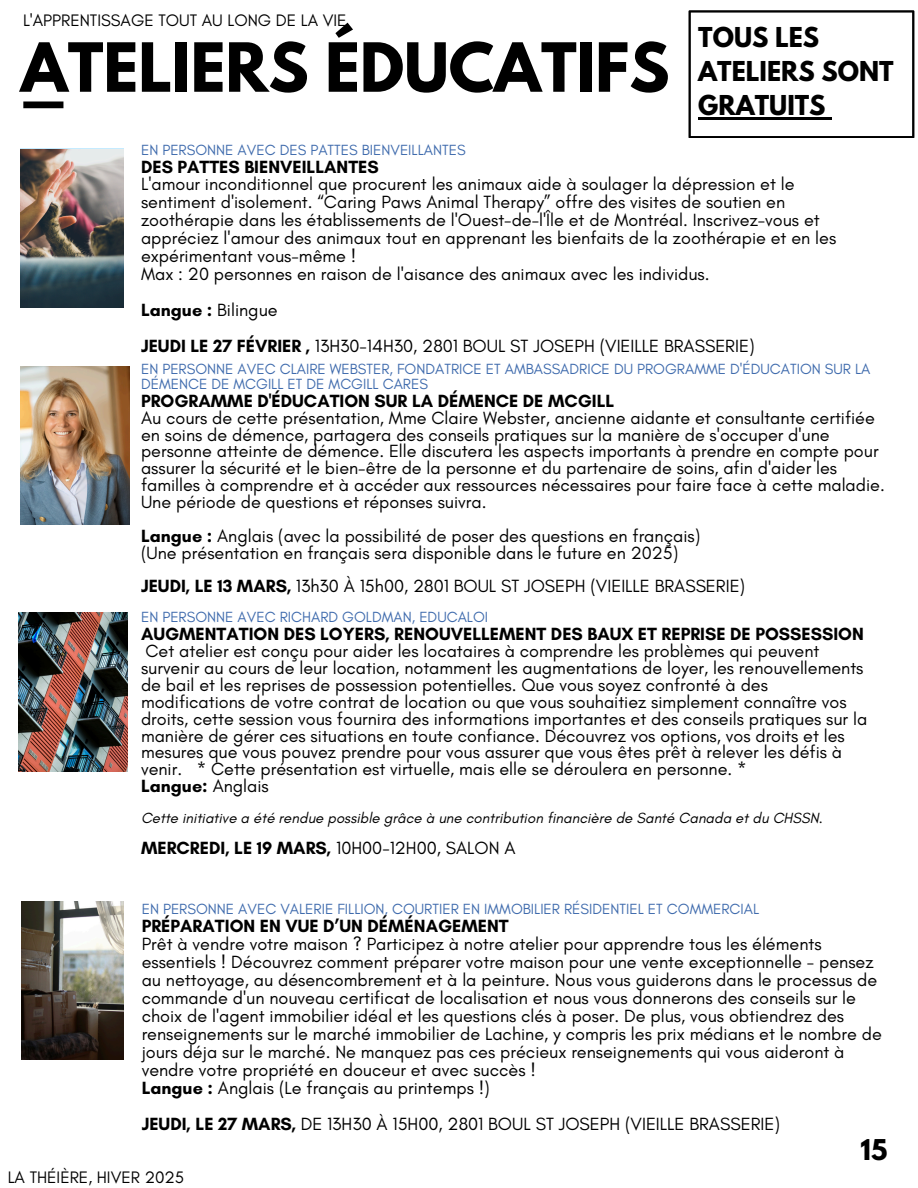
<style>
.page{position:relative;width:918px;height:1188px;background:#fff}
.page>*{position:absolute;margin:0;border:0;box-sizing:border-box;transform-origin:0 0}
.t1{font:700 60px "League Spartan";color:#000}
.t2{font:700 25.35px "League Spartan";color:#000}
.t3{font:700 24.3px/33.8px "League Spartan";color:#000}
.t4{font:18px/16.8px "Glacial Indifference";color:#000}
.t5{font:700 18px "Glacial Indifference";color:#000}
.t6{font:16.95px "Glacial Indifference";color:#000}
.t7{font:15px/14.7px "Glacial Indifference";color:#3f6bad}
.t8{font:italic 15px "Glacial Indifference";color:#000}
.s1{font-weight:700}
.s2{font-weight:400}
</style>
<div class="page">
<div style="left:23px;top:101px;width:40px;height:7px;background:#000"></div>
<svg style="left:688px;top:11px;width:226px;height:127px"></svg>
<img style="left:21px;top:366px;width:109px;height:159px">
<img style="left:21px;top:149px;width:102px;height:159px">
<img style="left:18px;top:613px;width:109px;height:158px">
<img style="left:21px;top:901px;width:103px;height:159px">
<h2 class="t6" style="left:23px;top:10px;width:325px">L'APPRENTISSAGE TOUT AU LONG DE LA VIE</h2>
<h3 class="t1" style="left:21px;top:38px;width:650px">ATELIERS ÉDUCATIFS</h3>
<p class="t3" style="left:698px;top:24px;width:197px">TOUS LES<br>ATELIERS SONT<br>GRATUITS</p>
<p class="t7" style="left:141px;top:142px;width:326px">EN PERSONNE AVEC DES PATTES BIENVEILLANTES</p>
<p class="t5" style="left:141px;top:156px;width:239px">DES PATTES BIENVEILLANTES</p>
<p class="t4" style="left:141px;top:175px;width:697px;line-height:18px">L'amour inconditionnel que procurent les animaux aide à soulager la dépression et le sentiment d'isolement. “Caring Paws Animal Therapy” offre des visites de soutien en zoothérapie dans les établissements de l'Ouest-de-l'Île et de Montréal. Inscrivez-vous et appréciez l'amour des animaux tout en apprenant les bienfaits de la zoothérapie et en les expérimentant vous-même !<br>Max : 20 personnes en raison de l'aisance des animaux avec les individus.</p>
<p class="t4" style="left:141px;top:292px;width:615px;line-height:36px"><span class="s1">Langue :</span> Bilingue<br><span class="s1">JEUDI LE 27 FÉVRIER ,</span> 13H30-14H30, 2801 BOUL ST JOSEPH (VIEILLE BRASSERIE)</p>
<p class="t7" style="left:141px;top:362px;width:731px">EN PERSONNE AVEC CLAIRE WEBSTER, FONDATRICE ET AMBASSADRICE DU PROGRAMME D'ÉDUCATION SUR LA<br>DÉMENCE DE MCGILL ET DE MCGILL CARES</p>
<p class="t5" style="left:141px;top:390px;width:475px">PROGRAMME D'ÉDUCATION SUR LA DÉMENCE DE MCGILL</p>
<p class="t4" style="left:141px;top:409px;width:745px">Au cours de cette présentation, Mme Claire Webster, ancienne aidante et consultante certifiée en soins de démence, partagera des conseils pratiques sur la manière de s'occuper d'une personne atteinte de démence. Elle discutera les aspects importants à prendre en compte pour assurer la sécurité et le bien-être de la personne et du partenaire de soins, afin d'aider les familles à comprendre et à accéder aux ressources nécessaires pour faire face à cette maladie.<br>Une période de questions et réponses suivra.</p>
<p class="t4" style="left:141px;top:527px;width:561px"><span class="s1">Langue :</span> Anglais (avec la possibilité de poser des questions en français) (Une présentation en français sera disponible dans le future en 2025)</p>
<p class="t4" style="left:141px;top:578px;width:606px"><span class="s1">JEUDI, LE 13 MARS,</span> 13h30 À 15h00, 2801 BOUL ST JOSEPH (VIEILLE BRASSERIE)</p>
<p class="t7" style="left:141px;top:610px;width:349px">EN PERSONNE AVEC RICHARD GOLDMAN, EDUCALOI</p>
<p class="t5" style="left:141px;top:623px;width:724px">AUGMENTATION DES LOYERS, RENOUVELLEMENT DES BAUX ET REPRISE DE POSSESSION</p>
<p class="t4" style="left:141px;top:643px;width:728px">Cet atelier est conçu pour aider les locataires à comprendre les problèmes qui peuvent survenir au cours de leur location, notamment les augmentations de loyer, les renouvellements de bail et les reprises de possession potentielles. Que vous soyez confronté à des modifications de votre contrat de location ou que vous souhaitiez simplement connaître vos droits, cette session vous fournira des informations importantes et des conseils pratiques sur la manière de gérer ces situations en toute confiance. Découvrez vos options, vos droits et les mesures que vous pouvez prendre pour vous assurer que vous êtes prêt à relever les défis à venir. * Cette présentation est virtuelle, mais elle se déroulera en personne. *<br><span class="s1">Langue:</span> Anglais</p>
<p class="t8" style="left:141px;top:808px;width:683px">Cette initiative a été rendue possible grâce à une contribution financière de Santé Canada et du CHSSN.</p>
<p class="t5" style="left:141px;top:837px;width:376px">MERCREDI, LE 19 MARS, <span class="s2">10H00-12H00, SALON A</span></p>
<p class="t7" style="left:142px;top:901px;width:619px">EN PERSONNE AVEC VALERIE FILLION, COURTIER EN IMMOBILIER RÉSIDENTIEL ET COMMERCIAL</p>
<p class="t5" style="left:142px;top:915px;width:369px">PRÉPARATION EN VUE D’UN DÉMÉNAGEMENT</p>
<p class="t4" style="left:142px;top:935px;width:742px;line-height:18px">Prêt à vendre votre maison ? Participez à notre atelier pour apprendre tous les éléments essentiels ! Découvrez comment préparer votre maison pour une vente exceptionnelle - pensez au nettoyage, au désencombrement et à la peinture. Nous vous guiderons dans le processus de commande d'un nouveau certificat de localisation et nous vous donnerons des conseils sur le choix de l'agent immobilier idéal et les questions clés à poser. De plus, vous obtiendrez des renseignements sur le marché immobilier de Lachine, y compris les prix médians et le nombre de jours déja sur le marché. Ne manquez pas ces précieux renseignements qui vous aideront à vendre votre propriété en douceur et avec succès !<br><span class="s1">Langue :</span> Anglais (Le français au printemps !)</p>
<p class="t4" style="left:142px;top:1115px;width:640px"><span class="s1">JEUDI, LE 27 MARS,</span> DE 13H30 À 15H00, 2801 BOUL ST JOSEPH (VIEILLE BRASSERIE)</p>
<p class="t6" style="left:8px;top:1167px;width:178px">LA THÉIÈRE, HIVER 2025</p>
<h1 class="t2" style="left:861px;top:1138px;width:28px">15</h1>
</div>
